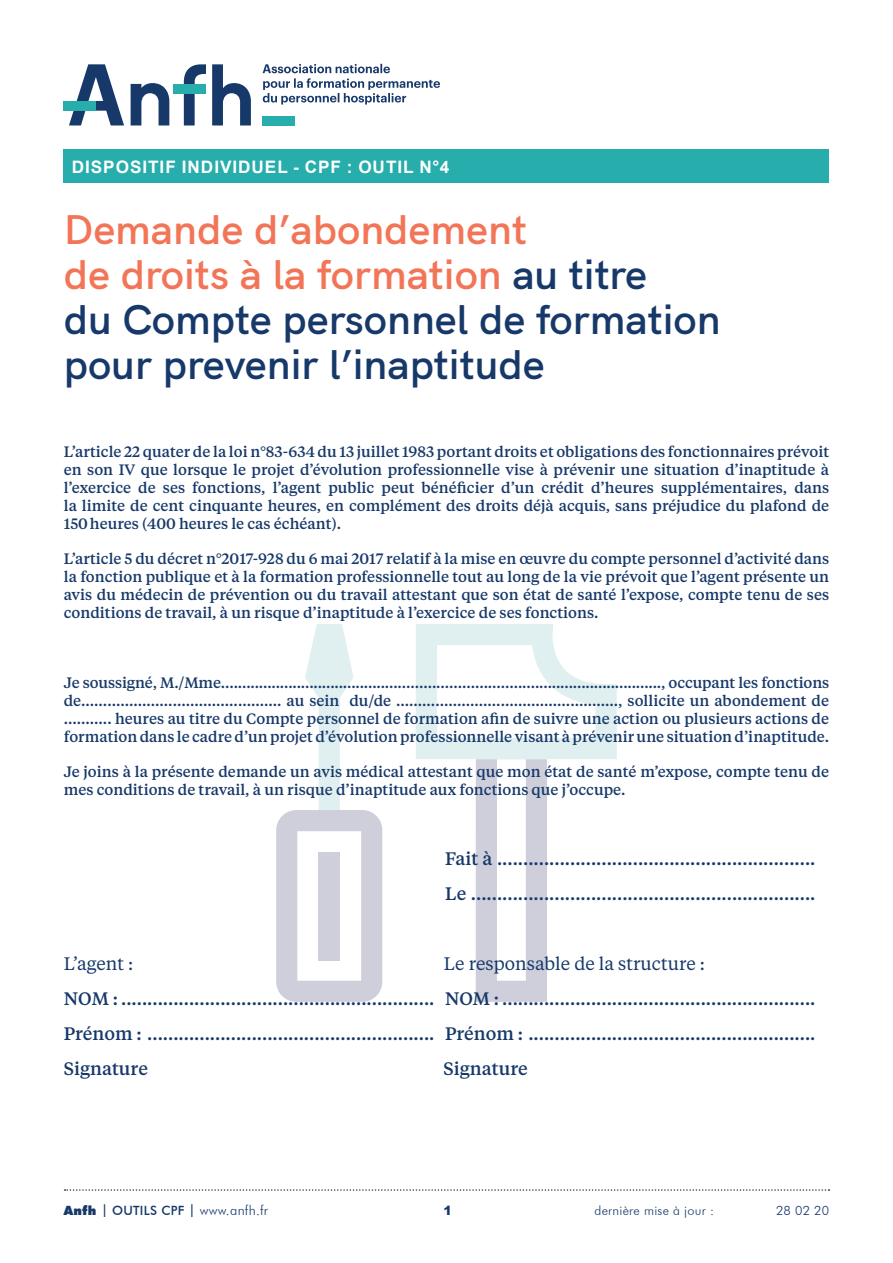
<style>
.page{position:relative;width:893px;height:1263px;background:#fff}
.page>*{position:absolute;margin:0;border:0;box-sizing:border-box;transform-origin:0 0}
.t1{font:600 42px/45px "HK Grotesk";color:#17396a}
.t2{font:500 18px/35px "Tiempos Text";color:#17396a}
.t3{font:18px "Tiempos Text";color:#17396a}
.t4{font:700 17.25px "Arial";letter-spacing:.055em;color:#fff}
.t5{font:500 15px/18px "Tiempos Text";color:#17396a;text-align:justify}
.t6{font:500 12.75px "Futura BT";letter-spacing:.02em;color:#17396a}
.t7{font:300 12.75px "Futura BT";letter-spacing:.02em;color:#17396a}
.t8{font:900 12.75px "Arial";color:#17396a}
.s1{color:#f37557}
.s2{font-weight:900}
.s3{font-weight:300;font-size:13.5px}
</style>
<div class="page">
<svg style="left:65px;top:1189px;width:764px;height:2px"></svg>
<div style="left:64px;top:150px;width:765px;height:33px;background:#26adac"></div>
<svg style="left:131px;top:83px;width:38px;height:42px"></svg>
<svg style="left:212px;top:64px;width:39px;height:61px"></svg>
<svg style="left:69px;top:64px;width:55px;height:61px"></svg>
<svg style="left:184px;top:64px;width:22px;height:61px"></svg>
<div style="left:263px;top:116px;width:32px;height:9px;background:#26adac"></div>
<div style="left:64px;top:101px;width:32px;height:10px;background:#26adac"></div>
<svg style="left:263px;top:64px;width:177px;height:41px"></svg>
<div style="left:174px;top:84px;width:32px;height:10px;background:#26adac"></div>
<svg style="left:416px;top:624px;width:201px;height:378px"></svg>
<svg style="left:276px;top:624px;width:106px;height:378px"></svg>
<p class="t4" style="left:72px;top:155px;width:379px">DISPOSITIF INDIVIDUEL - CPF : OUTIL N°4</p>
<h1 class="t1" style="left:64px;top:203px;width:658px"><span class="s1">Demande d’abondement<br>de droits à la formation</span> au titre<br>du Compte personnel de formation pour prevenir l’inaptitude</h1>
<p class="t5" style="left:64px;top:442px;width:767px">L’article 22 quater de la loi n°83-634 du 13 juillet 1983 portant droits et obligations des fonctionnaires prévoit en son IV que lorsque le projet d’évolution professionnelle vise à prévenir une situation d’inaptitude à l’exercice de ses fonctions, l’agent public peut bénéficier d’un crédit d’heures supplémentaires, dans la limite de cent cinquante heures, en complément des droits déjà acquis, sans préjudice du plafond de 150 heures (400 heures le cas échéant).</p>
<p class="t5" style="left:64px;top:549px;width:767px">L’article 5 du décret n°2017-928 du 6 mai 2017 relatif à la mise en œuvre du compte personnel d’activité dans la fonction publique et à la formation professionnelle tout au long de la vie prévoit que l’agent présente un avis du médecin de prévention ou du travail attestant que son état de santé l’expose, compte tenu de ses conditions de travail, à un risque d’inaptitude à l’exercice de ses fonctions.</p>
<p class="t5" style="left:64px;top:673px;width:767px">Je soussigné, M./Mme….......................................………………………...…............................., occupant les fonctions de…………………………………..….. au sein du/de ……………………………….…….……., sollicite un abondement de ……….. heures au titre du Compte personnel de formation afin de suivre une action ou plusieurs actions de formation dans le cadre d’un projet d’évolution professionnelle visant à prévenir une situation d’inaptitude.</p>
<p class="t5" style="left:64px;top:762px;width:767px">Je joins à la présente demande un avis médical attestant que mon état de santé m’expose, compte tenu de mes conditions de travail, à un risque d’inaptitude aux fonctions que j’occupe.</p>
<p class="t2" style="left:445px;top:840px;width:372px">Fait à .............................................................<br>Le ..................................................................</p>
<p class="t3" style="left:64px;top:952px;width:71px">L’agent :</p>
<p class="t3" style="left:444px;top:952px;width:263px">Le responsable de la structure :</p>
<p class="t2" style="left:64px;top:980px;width:753px;text-align:justify">NOM : ............................................................ NOM : ............................................................<br>Prénom : ....................................................... Prénom : .......................................................<br>Signature</p>
<p class="t2" style="left:444px;top:1050px;width:86px">Signature</p>
<p class="t6" style="left:64px;top:1203px;width:206px"><span class="s2">Anfh</span> | OUTILS CPF | <span class="s3">www.anfh.fr</span></p>
<p class="t7" style="left:595px;top:1203px;width:121px">dernière mise à jour :</p>
<p class="t7" style="left:776px;top:1203px;width:55px">28 02 20</p>
<p class="t8" style="left:443px;top:1201px;width:10px">1</p>
</div>
